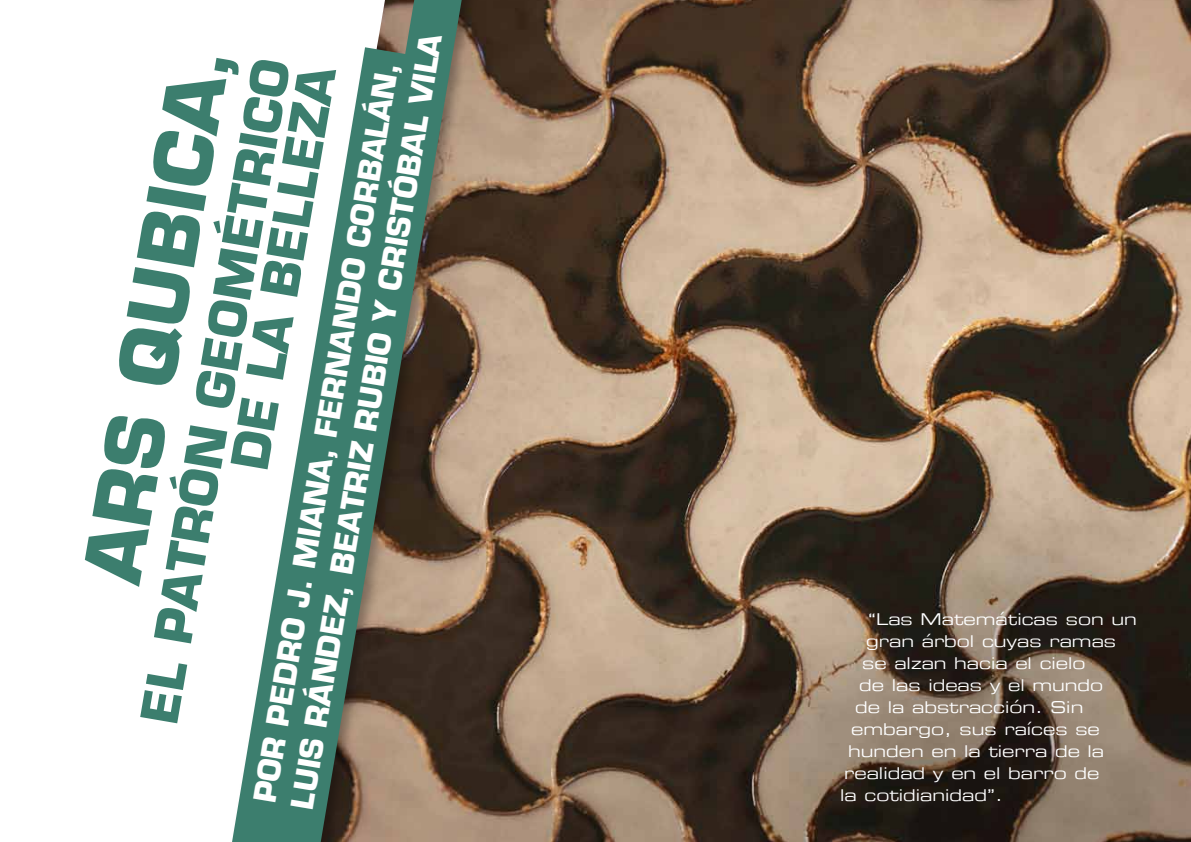
<style>
.page{position:relative;width:1191px;height:842px;background:#fff}
.page>*{position:absolute;margin:0;border:0;box-sizing:border-box;transform-origin:0 0}
.t1{font:700 77.3px "Eurostile";color:#3c7e6e}
.t2{font:700 50px/45.4px "Eurostile";color:#3c7e6e;text-align:right}
.t3{font:700 30px/38.1px "Eurostile";color:#fff}
.t4{font:16px "Eurostile Extended Two";color:#fff}
</style>
<div class="page">
<img style="left:489px;top:0;width:702px;height:842px">
<div style="left:188px;top:0;width:301px;height:842px;background:#000;opacity:.3"></div>
<svg style="left:232px;top:0;width:230px;height:842px"></svg>
<h3 class="t3" style="left:248px;top:800px;width:786px;rotate:-81deg">POR PEDRO J. MIANA, FERNANDO CORBALÁN,<br>LUIS RÁNDEZ, BEATRIZ RUBIO Y CRISTÓBAL VILA</h3>
<h2 class="t2" style="left:134px;top:719px;width:675px;rotate:-80deg">EL PATRÓN GEOMÉTRICO<br>DE LA BELLEZA</h2>
<h1 class="t1" style="left:60px;top:572px;width:543px;rotate:-80deg">ARS QUBICA,</h1>
<p class="t4" style="left:868px;top:608px;width:270px">“Las Matemáticas son un</p>
<p class="t4" style="left:866px;top:630px;width:251px">gran árbol cuyas ramas</p>
<p class="t4" style="left:862px;top:652px;width:225px">se alzan hacia el cielo</p>
<p class="t4" style="left:859px;top:674px;width:246px">de las ideas y el mundo</p>
<p class="t4" style="left:855px;top:696px;width:230px">de la abstracción. Sin</p>
<p class="t4" style="left:851px;top:718px;width:250px">embargo, sus raíces se</p>
<p class="t4" style="left:848px;top:740px;width:257px">hunden en la tierra de la</p>
<p class="t4" style="left:844px;top:762px;width:257px">realidad y en el barro de</p>
<p class="t4" style="left:840px;top:784px;width:164px">la cotidianidad”.</p>
</div>
